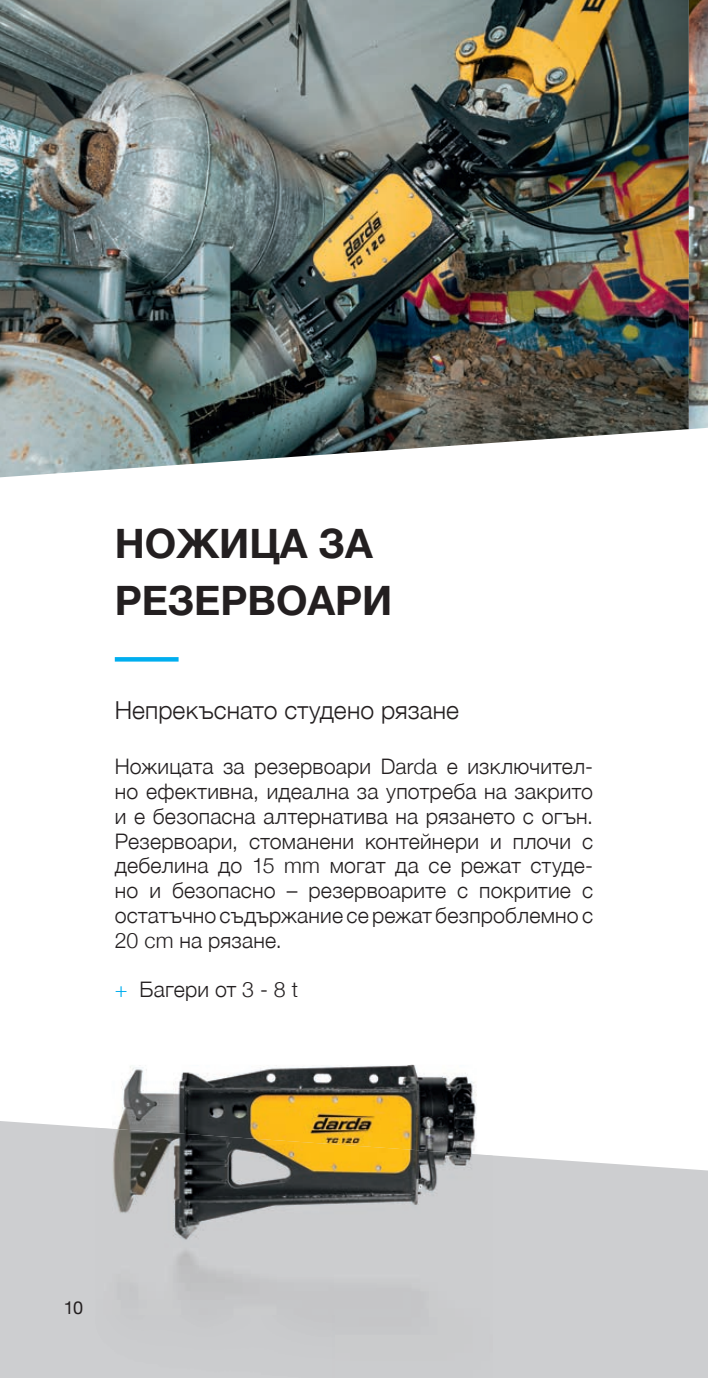
<style>
.page{position:relative;width:708px;height:1378px;background:#fff}
.page>*{position:absolute;margin:0;border:0;box-sizing:border-box;transform-origin:0 0}
.t1{font:700 40.5px/56.2px "Helvetica Neue";color:#231f20}
.t2{font:300 24.75px "Helvetica Neue";letter-spacing:.005em;color:#231f20}
.t3{font:300 21.38px/24.8px "Helvetica Neue";letter-spacing:.01em;color:#231f20;text-align:justify}
.t4{font:18px "Helvetica Neue";color:#231f20}
.s1{color:#00aeef}
</style>
<div class="page">
<svg style="left:0;top:1121px;width:708px;height:257px;background:#d2d3d5"></svg>
<img style="left:0;top:0;width:689px;height:477px">
<img style="left:689px;top:0;width:19px;height:429px">
<img style="left:96px;top:1065px;width:397px;height:79px">
<img style="left:96px;top:1127px;width:238px;height:251px">
<img style="left:334px;top:1144px;width:159px;height:234px">
<svg style="left:115px;top:657px;width:64px;height:4px"></svg>
<h1 class="t1" style="left:115px;top:517px;width:279px">НОЖИЦА ЗА<br>РЕЗЕРВОАРИ</h1>
<p class="t2" style="left:115px;top:690px;width:346px">Непрекъснато студено рязане</p>
<p class="t3" style="left:115px;top:753px;width:480px">Ножицата за резервоари Darda е изключител&shy;но ефективна, идеална за употреба на закрито и е безопасна алтернатива на рязането с огън.<br>Резервоари, стоманени контейнери и плочи с дебелина до 15 mm могат да се режат студе&shy;но и безопасно – резервоарите с покритие с остатъчно съдържание се режат безпроблемно с 20 cm на рязане.</p>
<p class="t3" style="left:115px;top:975px;width:185px"><span class="s1">+</span> Багери от 3 - 8 t</p>
<p class="t4" style="left:64px;top:1294px;width:21px">10</p>
</div>
